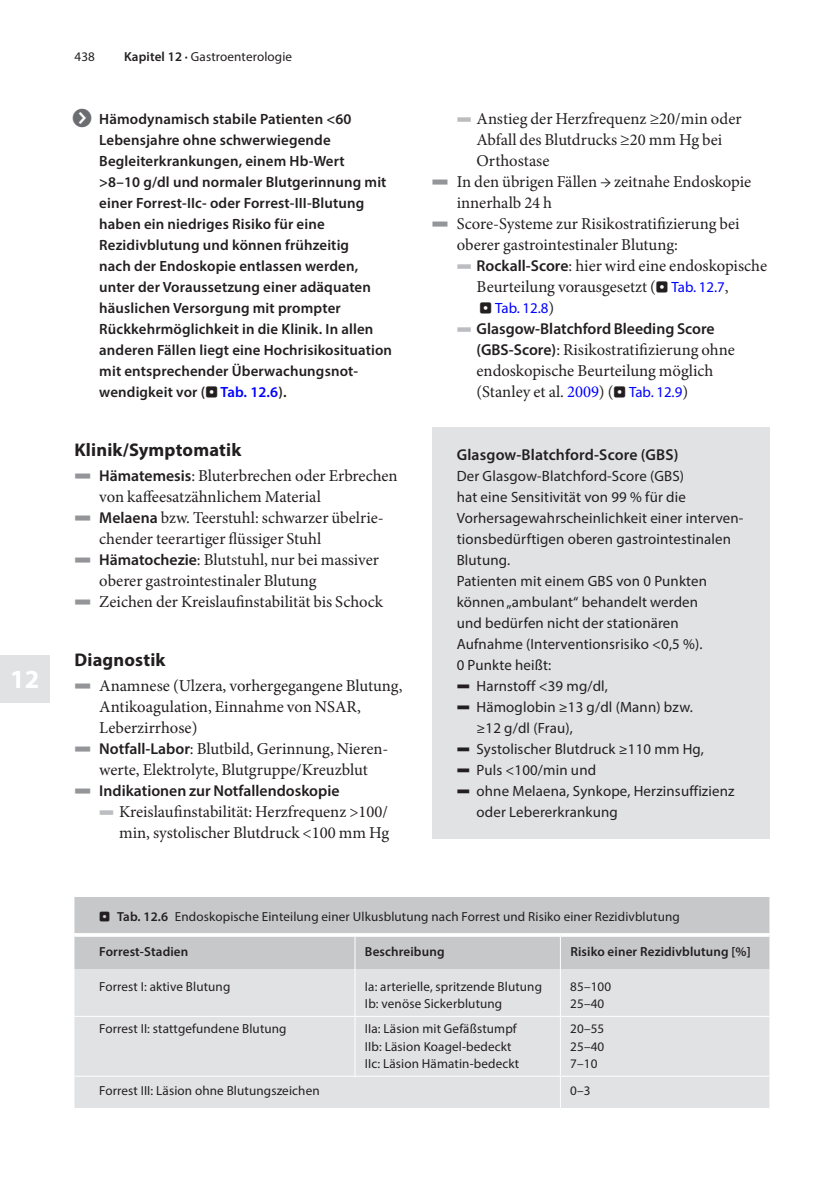
<style>
.page{position:relative;width:834px;height:1191px;background:#fff}
.page>*{position:absolute;margin:0;border:0;box-sizing:border-box;transform-origin:0 0}
.t1{font:700 26.25px "Myriad Pro";color:#fff}
.t2{font:700 18.38px "Myriad Pro";letter-spacing:.01em;color:#231f20}
.t3{font:16.62px/21px "Minion Pro";color:#231f20}
.t4{font:600 15.75px "Myriad Pro";color:#231f20}
.t5{font:600 14.88px/21px "Myriad Pro";letter-spacing:.01em;color:#231f20}
.t6{font:14.88px "Myriad Pro";letter-spacing:.01em;color:#231f20}
.t7{font:14.88px "Myriad Pro";color:#00f}
.t8{font:13.12px/17.5px "Myriad Pro";letter-spacing:.01em;color:#231f20}
.t9{font:600 13.12px "Myriad Pro";letter-spacing:.01em;color:#231f20}
.s1{font-weight:600}
.s2{font-family:"Blik Buttons";font-weight:400;color:#6c6d70}
.s3{font-family:"Blik Buttons";font-weight:400}
.s4{color:#00f}
.s5{font-family:"Blik Buttons";color:#939598}
.s6{font-family:"Myriad Pro";font-weight:600;font-size:15.75px}
.s7{font-family:"Blik Buttons";font-weight:400;font-size:16.62px;color:#939598}
.s8{font-family:"Blik Buttons";font-size:14.88px;color:#bcbdc0}
.s9{font-family:"Blik Buttons";font-size:14.88px}
.s10{font-family:"Myriad Pro";font-size:14.88px;color:#00f}
.s11{font-family:"Blik Buttons";color:#231f20}
.s12{font-family:"Minion Pro";font-size:16.62px;color:#231f20}
.s13{font-family:"Blik Buttons";font-weight:400;font-size:14.88px;color:#bcbdc0}
.s14{font-family:"Blik Buttons"}
</style>
<div class="page">
<div style="left:74px;top:897px;width:695px;height:36px;background:#c7c8ca"></div>
<div style="left:74px;top:936px;width:695px;height:33px;background:#c7c8ca"></div>
<div style="left:74px;top:969px;width:695px;height:139px;background:#e1e2e4"></div>
<hr style="left:354px;top:936px;width:1px;height:33px;background:#fff">
<hr style="left:560px;top:936px;width:1px;height:33px;background:#fff">
<hr style="left:354px;top:969px;width:1px;height:47px;background:#fff">
<hr style="left:560px;top:969px;width:1px;height:47px;background:#fff">
<hr style="left:74px;top:1016px;width:281px;height:1px;background:#fff">
<hr style="left:355px;top:1016px;width:205px;height:1px;background:#fff">
<hr style="left:354px;top:1016px;width:1px;height:59px;background:#fff">
<hr style="left:560px;top:1016px;width:209px;height:1px;background:#fff">
<hr style="left:560px;top:1016px;width:1px;height:59px;background:#fff">
<hr style="left:74px;top:1075px;width:281px;height:1px;background:#fff">
<hr style="left:355px;top:1075px;width:205px;height:1px;background:#fff">
<hr style="left:560px;top:1075px;width:209px;height:1px;background:#fff">
<hr style="left:560px;top:1076px;width:1px;height:32px;background:#fff">
<div style="left:432px;top:427px;width:337px;height:411px;background:#e1e2e4"></div>
<div style="left:0;top:655px;width:50px;height:47px;background:#e1e2e4"></div>
<h1 class="t1" style="left:10px;top:662px;width:31px">12</h1>
<p class="t8" style="left:74px;top:48px;width:22px">438</p>
<p class="t8" style="left:124px;top:48px;width:169px"><span class="s1">Kapitel 12 ·</span> Gastroenterologie</p>
<p class="t5" style="left:99px;top:108px;width:294px;text-indent:-25px"><span class="s2">&gt;</span> Hämodynamisch stabile Patienten &lt;60<br>Lebensjahre ohne schwerwiegende Begleiterkrankungen, einem Hb-Wert<br>&gt;8–10 g/dl und normaler Blutgerinnung mit einer Forrest-IIc- oder Forrest-III-Blutung haben ein niedriges Risiko für eine Rezidivblutung und können frühzeitig<br>nach der Endoskopie entlassen werden, unter der Voraussetzung einer adäquaten häuslichen Versorgung mit prompter Rückkehrmöglichkeit in die Klinik. In allen anderen Fällen liegt eine Hochrisikosituation mit entsprechender Überwachungsnot&shy;wendigkeit vor (<span class="s3">.</span> <span class="s4">Tab. 12.6</span>).</p>
<p class="t2" style="left:74px;top:438px;width:168px">Klinik/Symptomatik</p>
<p class="t3" style="left:74px;top:465px;width:324px"><span class="s5">4</span> <span class="s6">Hämatemesis</span>: Bluterbrechen oder Erbrechen</p>
<p class="t3" style="left:99px;top:486px;width:223px">von kaffeesatzähnlichem Material</p>
<p class="t3" style="left:74px;top:507px;width:311px"><span class="s5">4</span> <span class="s6">Melaena</span> bzw. Teerstuhl: schwarzer übelrie-</p>
<p class="t3" style="left:99px;top:528px;width:223px">chender teerartiger flüssiger Stuhl</p>
<p class="t3" style="left:74px;top:549px;width:306px"><span class="s5">4</span> <span class="s6">Hämatochezie</span>: Blutstuhl, nur bei massiver</p>
<p class="t3" style="left:99px;top:570px;width:219px">oberer gastrointestinaler Blutung</p>
<p class="t3" style="left:74px;top:591px;width:310px"><span class="s5">4</span> Zeichen der Kreislaufinstabilität bis Schock</p>
<p class="t2" style="left:74px;top:648px;width:93px">Diagnostik</p>
<p class="t3" style="left:74px;top:675px;width:329px"><span class="s5">4</span> Anamnese (Ulzera, vorhergegangene Blutung,</p>
<p class="t3" style="left:99px;top:696px;width:263px">Antikoagulation, Einnahme von NSAR,</p>
<p class="t3" style="left:99px;top:717px;width:100px">Leberzirrhose)</p>
<p class="t3" style="left:74px;top:738px;width:315px"><span class="s5">4</span> <span class="s6">Notfall-Labor</span>: Blutbild, Gerinnung, Nieren-</p>
<p class="t3" style="left:99px;top:759px;width:270px">werte, Elektrolyte, Blutgruppe/Kreuzblut</p>
<p class="t4" style="left:74px;top:781px;width:266px"><span class="s7">4</span> Indikationen zur Notfallendoskopie</p>
<p class="t3" style="left:99px;top:801px;width:291px;text-align:right"><span class="s8">4</span> Kreislaufinstabilität: Herzfrequenz &gt;100/ min, systolischer Blutdruck &lt;100 mm Hg</p>
<p class="t3" style="left:456px;top:108px;width:286px"><span class="s8">4</span> Anstieg der Herzfrequenz ≥20/min oder</p>
<p class="t3" style="left:476px;top:129px;width:247px">Abfall des Blutdrucks ≥20 mm Hg bei</p>
<p class="t3" style="left:476px;top:150px;width:74px">Orthostase</p>
<p class="t3" style="left:432px;top:171px;width:321px"><span class="s5">4</span> In den übrigen Fällen → zeitnahe Endoskopie</p>
<p class="t3" style="left:456px;top:192px;width:97px">innerhalb 24 h</p>
<p class="t3" style="left:432px;top:213px;width:309px"><span class="s5">4</span> Score-Systeme zur Risikostratifizierung bei</p>
<p class="t3" style="left:456px;top:234px;width:223px">oberer gastrointestinaler Blutung:</p>
<p class="t3" style="left:456px;top:255px;width:312px"><span class="s8">4</span> <span class="s6">Rockall-Score</span>: hier wird eine endoskopische</p>
<p class="t3" style="left:476px;top:276px;width:253px">Beurteilung vorausgesetzt (<span class="s9">.</span> <span class="s10">Tab. 12.7</span>,</p>
<p class="t7" style="left:479px;top:299px;width:76px"><span class="s11">.</span> Tab. 12.8<span class="s12">)</span></p>
<p class="t4" style="left:456px;top:319px;width:259px"><span class="s13">4</span> Glasgow-Blatchford Bleeding Score</p>
<p class="t3" style="left:476px;top:339px;width:260px"><span class="s6">(GBS-Score)</span>: Risikostratifizierung ohne endoskopische Beurteilung möglich (Stanley et al. <span class="s4">2009</span>) (<span class="s9">.</span> <span class="s10">Tab. 12.9</span>)</p>
<p class="t4" style="left:456px;top:445px;width:223px">Glasgow-Blatchford-Score (GBS)</p>
<p class="t6" style="left:456px;top:467px;width:229px">Der Glasgow-Blatchford-Score (GBS)</p>
<p class="t6" style="left:456px;top:488px;width:231px">hat eine Sensitivität von 99 % für die</p>
<p class="t6" style="left:456px;top:509px;width:288px">Vorhersagewahrscheinlichkeit einer interven-</p>
<p class="t6" style="left:456px;top:530px;width:276px">tionsbedürftigen oberen gastrointestinalen</p>
<p class="t6" style="left:456px;top:551px;width:55px">Blutung.</p>
<p class="t6" style="left:456px;top:572px;width:252px">Patienten mit einem GBS von 0 Punkten</p>
<p class="t6" style="left:456px;top:593px;width:243px">können „ambulant“ behandelt werden</p>
<p class="t6" style="left:456px;top:614px;width:223px">und bedürfen nicht der stationären</p>
<p class="t6" style="left:456px;top:635px;width:247px">Aufnahme (Interventionsrisiko &lt;0,5 %).</p>
<p class="t6" style="left:456px;top:656px;width:96px">0 Punkte heißt:</p>
<p class="t6" style="left:456px;top:677px;width:153px"><span class="s14">5</span> Harnstoff &lt;39 mg/dl,</p>
<p class="t6" style="left:456px;top:698px;width:238px"><span class="s14">5</span> Hämoglobin ≥13 g/dl (Mann) bzw.</p>
<p class="t6" style="left:476px;top:719px;width:98px">≥12 g/dl (Frau),</p>
<p class="t6" style="left:456px;top:740px;width:248px"><span class="s14">5</span> Systolischer Blutdruck ≥110 mm Hg,</p>
<p class="t6" style="left:456px;top:761px;width:141px"><span class="s14">5</span> Puls &lt;100/min und</p>
<p class="t6" style="left:456px;top:782px;width:279px"><span class="s14">5</span> ohne Melaena, Synkope, Herzinsuffizienz</p>
<p class="t6" style="left:476px;top:803px;width:143px">oder Lebererkrankung</p>
<p class="t8" style="left:99px;top:907px;width:582px"><span class="s14">.</span> <span class="s1">Tab. 12.6</span> Endoskopische Einteilung einer Ulkusblutung nach Forrest und Risiko einer Rezidivblutung</p>
<p class="t9" style="left:99px;top:943px;width:91px">Forrest-Stadien</p>
<p class="t9" style="left:365px;top:943px;width:81px">Beschreibung</p>
<p class="t9" style="left:570px;top:943px;width:182px">Risiko einer Rezidivblutung [%]</p>
<p class="t8" style="left:99px;top:977px;width:133px">Forrest I: aktive Blutung</p>
<p class="t8" style="left:365px;top:977px;width:178px">Ia: arterielle, spritzende Blutung<br>Ib: venöse Sickerblutung</p>
<p class="t8" style="left:570px;top:977px;width:42px">85–100<br>25–40</p>
<p class="t8" style="left:99px;top:1020px;width:189px">Forrest II: stattgefundene Blutung</p>
<p class="t8" style="left:365px;top:1020px;width:156px">IIa: Läsion mit Gefäßstumpf<br>IIb: Läsion Koagel-bedeckt<br>IIc: Läsion Hämatin-bedeckt</p>
<p class="t8" style="left:570px;top:1020px;width:36px;text-align:justify">20–55<br>25–40<br>7–10</p>
<p class="t8" style="left:99px;top:1081px;width:222px">Forrest III: Läsion ohne Blutungszeichen</p>
<p class="t8" style="left:570px;top:1081px;width:22px">0–3</p>
</div>
